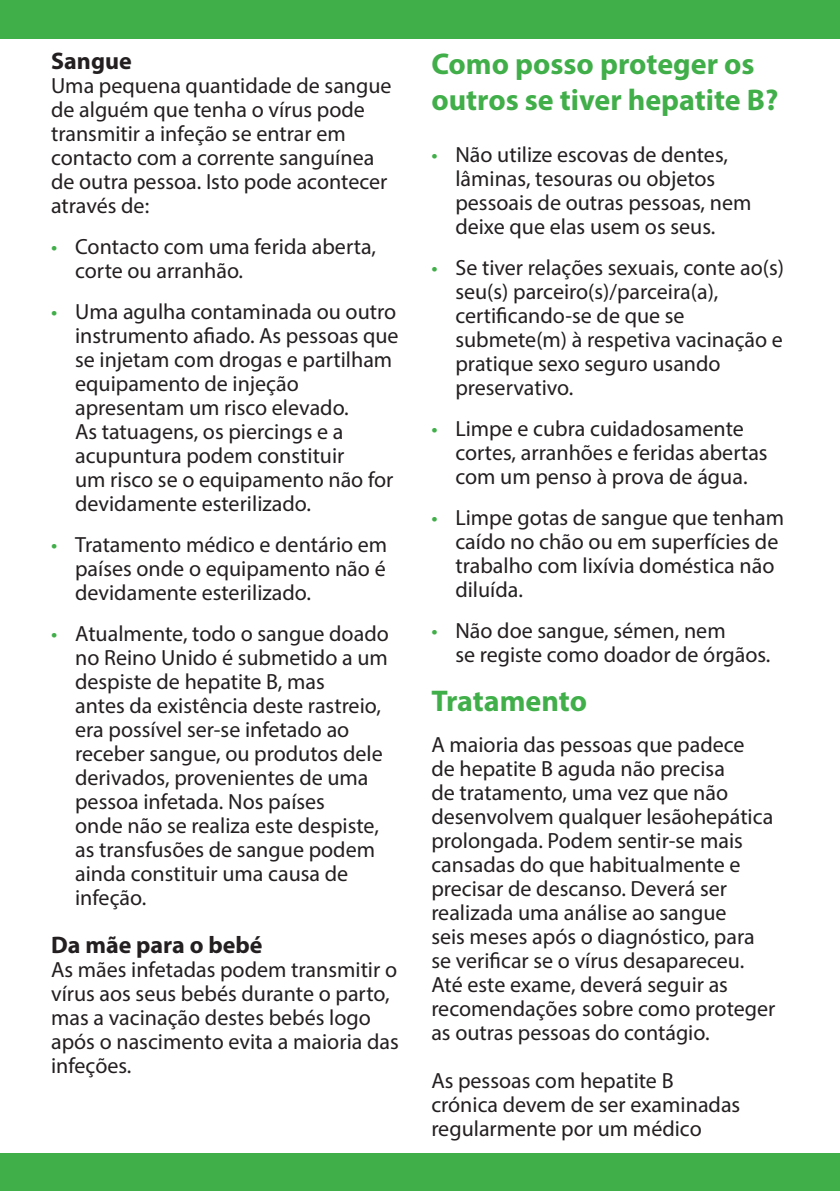
<style>
.page{position:relative;width:840px;height:1191px;background:#fff}
.page>*{position:absolute;margin:0;border:0;box-sizing:border-box;transform-origin:0 0}
.Body_Text{font:700 30px/36px "Myriad Pro";color:#40ae49}
.Main_Heading{font:700 30px "Myriad Pro";letter-spacing:-.005em;color:#40ae49}
.Body_Text_Heading{font:700 24px "Myriad Pro";color:#231f20}
.Body_Text-2{font:22px/24px "Myriad Pro";color:#231f20}
.s1{color:#40ae49}
</style>
<div class="page">
<div style="left:0;top:0;width:839px;height:39px;background:#40ae49"></div>
<div style="left:0;top:1153px;width:839px;height:38px;background:#40ae49"></div>
<p class="Body_Text_Heading" style="left:51px;top:45px;width:82px">Sangue</p>
<p class="Body_Text-2" style="left:51px;top:73px;width:342px">Uma pequena quantidade de sangue de alguém que tenha o vírus pode transmitir a infeção se entrar em contacto com a corrente sanguínea de outra pessoa. Isto pode acontecer através de:</p>
<p class="Body_Text-2" style="left:75px;top:234px;width:302px;text-indent:-24px"><span class="s1">•</span> Contacto com uma ferida aberta, corte ou arranhão.</p>
<p class="Body_Text-2" style="left:75px;top:299px;width:325px;text-indent:-24px"><span class="s1">•</span> Uma agulha contaminada ou outro instrumento afiado. As pessoas que se injetam com drogas e partilham equipamento de injeção apresentam um risco elevado.<br>As tatuagens, os piercings e a acupuntura podem constituir<br>um risco se o equipamento não for devidamente esterilizado.</p>
<p class="Body_Text-2" style="left:75px;top:532px;width:313px;text-align:justify;text-indent:-24px"><span class="s1">•</span> Tratamento médico e dentário em países onde o equipamento não é devidamente esterilizado.</p>
<p class="Body_Text-2" style="left:75px;top:621px;width:315px;text-indent:-24px"><span class="s1">•</span> Atualmente, todo o sangue doado no Reino Unido é submetido a um despiste de hepatite B, mas<br>antes da existência deste rastreio, era possível ser-se infetado ao receber sangue, ou produtos dele derivados, provenientes de uma pessoa infetada. Nos países<br>onde não se realiza este despiste, as transfusões de sangue podem ainda constituir uma causa de infeção.</p>
<p class="Body_Text_Heading" style="left:51px;top:929px;width:213px">Da mãe para o bebé</p>
<p class="Body_Text-2" style="left:51px;top:957px;width:349px">As mães infetadas podem transmitir o vírus aos seus bebés durante o parto, mas a vacinação destes bebés logo após o nascimento evita a maioria das infeções.</p>
<p class="Body_Text" style="left:431px;top:44px;width:348px">Como posso proteger os outros se tiver hepatite B?</p>
<p class="Body_Text-2" style="left:455px;top:142px;width:297px;text-indent:-24px"><span class="s1">•</span> Não utilize escovas de dentes, lâminas, tesouras ou objetos pessoais de outras pessoas, nem deixe que elas usem os seus.</p>
<p class="Body_Text-2" style="left:455px;top:255px;width:330px;text-indent:-24px"><span class="s1">•</span> Se tiver relações sexuais, conte ao(s) seu(s) parceiro(s)/parceira(a), certificando-se de que se submete(m) à respetiva vacinação e pratique sexo seguro usando preservativo.</p>
<p class="Body_Text-2" style="left:455px;top:416px;width:313px;text-indent:-24px"><span class="s1">•</span> Limpe e cubra cuidadosamente cortes, arranhões e feridas abertas com um penso à prova de água.</p>
<p class="Body_Text-2" style="left:455px;top:505px;width:330px;text-indent:-24px"><span class="s1">•</span> Limpe gotas de sangue que tenham caído no chão ou em superfícies de trabalho com lixívia doméstica não diluída.</p>
<p class="Body_Text-2" style="left:455px;top:618px;width:316px;text-indent:-24px"><span class="s1">•</span> Não doe sangue, sémen, nem<br>se registe como doador de órgãos.</p>
<p class="Main_Heading" style="left:431px;top:681px;width:157px">Tratamento</p>
<p class="Body_Text-2" style="left:431px;top:732px;width:345px">A maioria das pessoas que padece<br>de hepatite B aguda não precisa<br>de tratamento, uma vez que não desenvolvem qualquer lesãohepática prolongada. Podem sentir-se mais cansadas do que habitualmente e precisar de descanso. Deverá ser realizada uma análise ao sangue<br>seis meses após o diagnóstico, para se verificar se o vírus desapareceu.<br>Até este exame, deverá seguir as recomendações sobre como proteger as outras pessoas do contágio.</p>
<p class="Body_Text-2" style="left:431px;top:1068px;width:310px">As pessoas com hepatite B crónica devem de ser examinadas regularmente por um médico</p>
</div>
